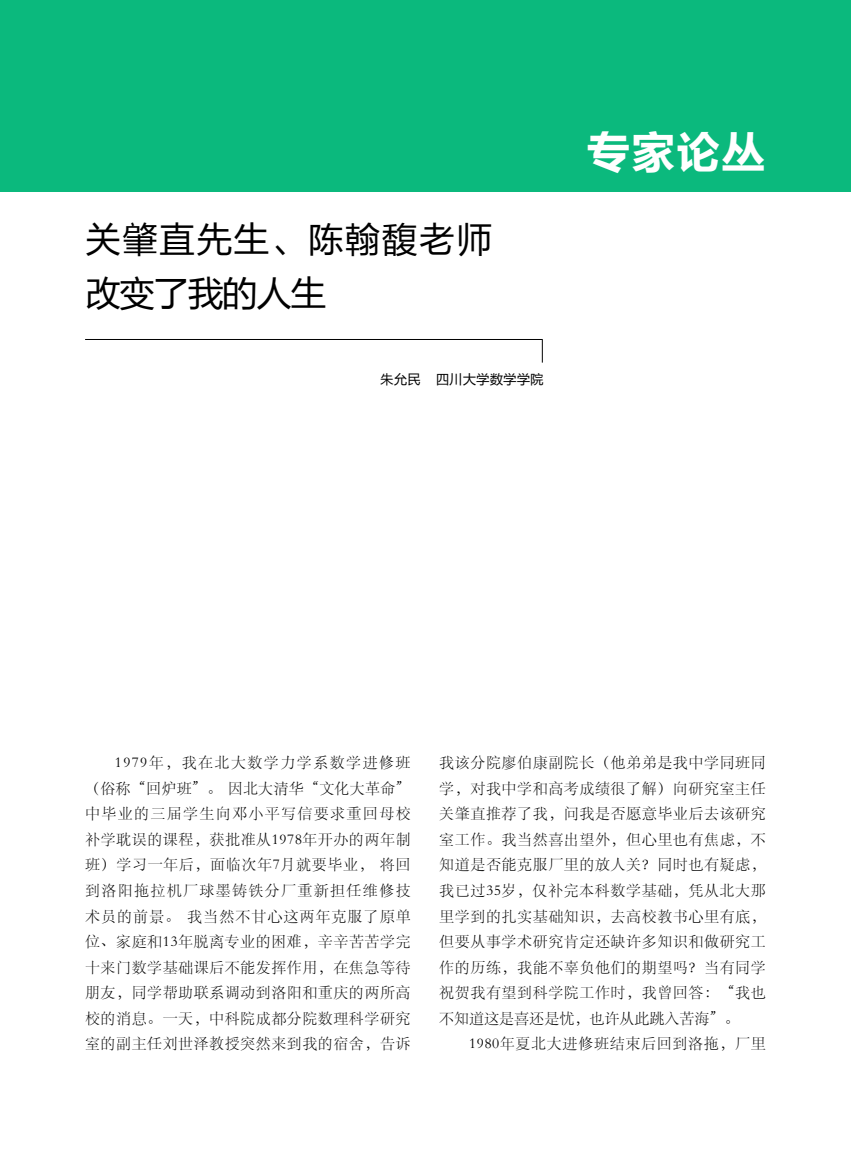
<style>
.page{position:relative;width:851px;height:1149px;background:#fff}
.page>*{position:absolute;margin:0;border:0;box-sizing:border-box;transform-origin:0 0}
.t1{font:45px "FZLTCHK GBK1 0";color:#fff}
.t2{font:36px/54px "FZLTHK GBK1 0";letter-spacing:.03em;color:#000}
.t3{font:15px/25.5px "ST Song";letter-spacing:.035em;color:#000;text-align:justify}
.t4{font:13.5px "FZLTHK GBK1 0";color:#000}
</style>
<div class="page">
<div style="left:0;top:0;width:850px;height:191px;background:#0bb97d"></div>
<hr style="left:85px;top:339px;width:457px;height:1px;background:#000">
<svg style="left:542px;top:339px;width:1px;height:23px"></svg>
<h2 class="t2" style="left:85px;top:213px;width:408px">关肇直先生、陈翰馥老师改变了我的人生</h2>
<p class="t4" style="left:380px;top:371px;width:165px">朱允民 四川大学数学学院</p>
<h1 class="t1" style="left:585px;top:128px;width:181px">专家论丛</h1>
<p class="t3" style="left:85px;top:749px;width:327px;text-indent:30px">1979年，我在北大数学力学系数学进修班（俗称“回炉班”。 因北大清华“文化大革命”中毕业的三届学生向邓小平写信要求重回母校补学耽误的课程，获批准从1978年开办的两年制班）学习一年后，面临次年7月就要毕业， 将回到洛阳拖拉机厂球墨铸铁分厂重新担任维修技术员的前景。 我当然不甘心这两年克服了原单位、家庭和13年脱离专业的困难，辛辛苦苦学完十来门数学基础课后不能发挥作用，在焦急等待朋友，同学帮助联系调动到洛阳和重庆的两所高校的消息。一天，中科院成都分院数理科学研究室的副主任刘世泽教授突然来到我的宿舍，告诉</p>
<p class="t3" style="left:439px;top:749px;width:328px">我该分院廖伯康副院长（他弟弟是我中学同班同学，对我中学和高考成绩很了解）向研究室主任关肇直推荐了我，问我是否愿意毕业后去该研究室工作。我当然喜出望外，但心里也有焦虑，不知道是否能克服厂里的放人关？同时也有疑虑，我已过35岁，仅补完本科数学基础，凭从北大那里学到的扎实基础知识，去高校教书心里有底，但要从事学术研究肯定还缺许多知识和做研究工作的历练，我能不辜负他们的期望吗？当有同学祝贺我有望到科学院工作时，我曾回答：“我也不知道这是喜还是忧，也许从此跳入苦海”。</p>
<p class="t3" style="left:469px;top:1029px;width:298px">1980年夏北大进修班结束后回到洛拖，厂里</p>
</div>
